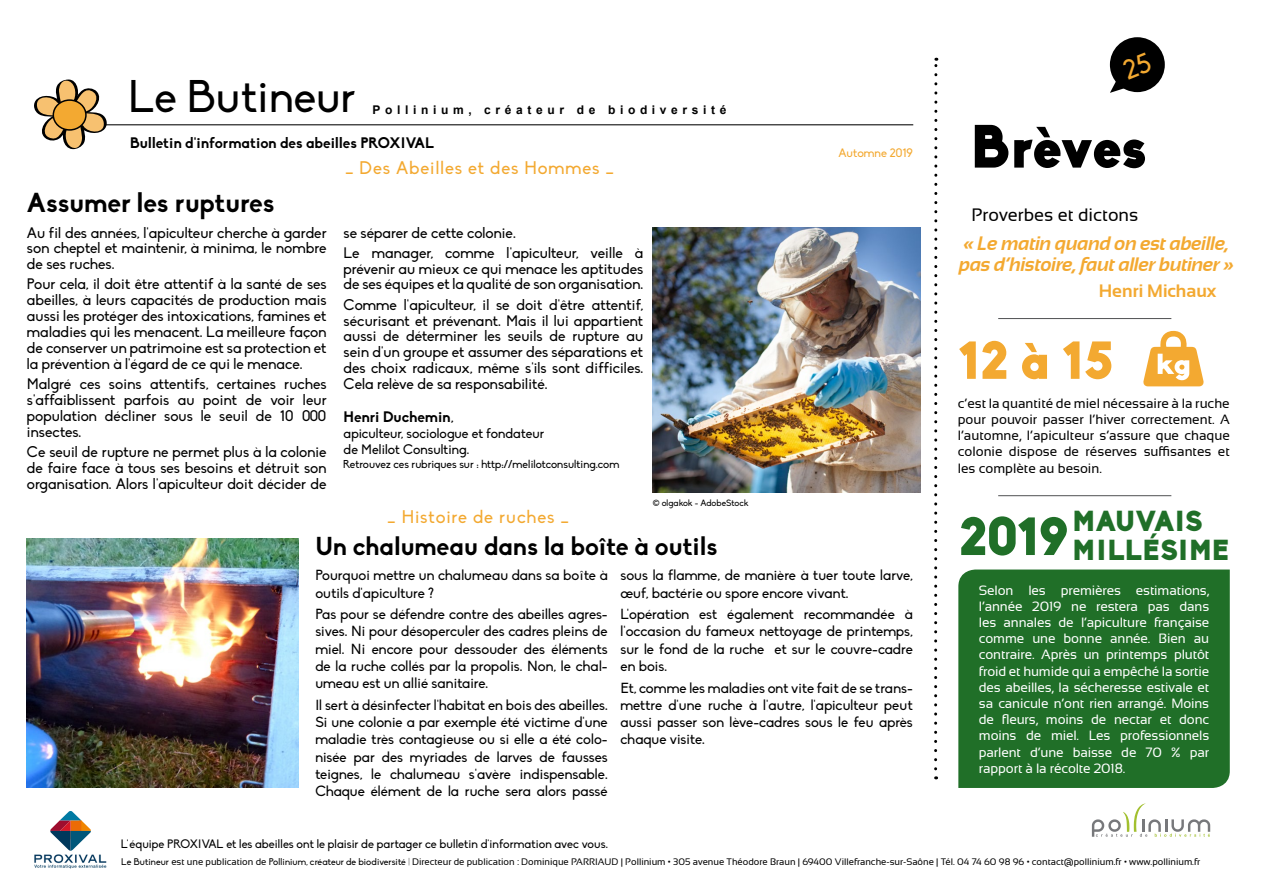
<style>
.page{position:relative;width:1263px;height:893px;background:#fff}
.page>*{position:absolute;margin:0;border:0;box-sizing:border-box;transform-origin:0 0}
.t1{font:900 60px "Biko";letter-spacing:-.015em;color:#000}
.t2{font:900 52.5px "Biko";color:#f3a931}
.t3{font:45px "Biko";color:#000}
.t4{font:900 28.5px/28.5px "Biko";color:#206f28}
.t5{font:700 27px "Biko";color:#000}
.t6{font:700 25.5px "Biko";color:#000}
.t7{font:italic 700 19.5px/21px "Sansation";letter-spacing:-.02em;color:#f3a931}
.t8{font:18px "Biko";letter-spacing:.05em;color:#f3a931}
.t9{font:18px "Sansation";color:#000}
.t10{font:700 18px "Sansation";color:#f3a931}
.t11{font:15px/15.9px "Biko";color:#000;text-align:justify}
.t12{font:700 15px "Biko";color:#000}
.t13{font:14.4px/17.2px "Biko";color:#000;text-align:justify}
.t14{font:13.5px/16.2px "Sansation";letter-spacing:-.01em;color:#fff;text-align:justify}
.t15{font:13.5px/16.2px "Sansation";color:#000;text-align:justify}
.t16{font:13.5px/16.2px "Biko";color:#000}
.t17{font:12px "Biko";color:#000}
.t18{font:700 12px "Arial";letter-spacing:.385em;color:#000}
.t19{font:12px "Biko";color:#f3a931}
.t20{font:11.25px "Biko";color:#000}
.t21{font:9.45px "Sansation";color:#000}
.t22{font:9px "Biko";color:#000}
.s1{font-weight:400}
.s2{font-size:52.8px}
.s3{font-family:"Biko"}
.s4{font-family:"Geosans";font-weight:300}
</style>
<div class="page">
<svg style="left:934px;top:58px;width:3px;height:711px"></svg>
<img style="left:653px;top:228px;width:267px;height:265px">
<img style="left:27px;top:539px;width:272px;height:249px">
<hr style="left:87px;top:124px;width:826px;height:1px;background:#000">
<svg style="left:34px;top:79px;width:74px;height:71px"></svg>
<div style="left:53px;top:100px;width:33px;height:30px;background:#f3a931;border-radius:50%"></div>
<div style="left:53px;top:99px;width:34px;height:32px;border:2px solid #000;border-radius:50%"></div>
<svg style="left:1092px;top:803px;width:118px;height:34px"></svg>
<div style="left:958px;top:569px;width:272px;height:219px;background:#206f28"></div>
<hr style="left:998px;top:495px;width:173px;height:1px;background:#58595b">
<hr style="left:998px;top:318px;width:173px;height:1px;background:#58595b">
<svg style="left:1143px;top:331px;width:61px;height:55px"></svg>
<img style="left:34px;top:854px;width:73px;height:15px">
<svg style="left:50px;top:811px;width:41px;height:40px"></svg>
<svg style="left:1110px;top:37px;width:55px;height:56px"></svg>
<h3 class="t3" style="left:128px;top:72px;width:229px">Le Butineur</h3>
<p class="t18" style="left:372px;top:102px;width:355px">Pollinium, créateur de biodiversité</p>
<p class="t12" style="left:130px;top:134px;width:305px">Bulletin d'information des abeilles PROXIVAL</p>
<h3 class="t5" style="left:27px;top:186px;width:249px">Assumer les ruptures</h3>
<p class="t11" style="left:27px;top:225px;width:301px">Au fil des années, l'apiculteur cherche à garder son cheptel et maintenir, à minima, le nombre de ses ruches.</p>
<p class="t11" style="left:27px;top:277px;width:301px">Pour cela, il doit être attentif à la santé de ses abeilles, à leurs capacités de production mais aussi les protéger des intoxications, famines et maladies qui les menacent. La meilleure façon de conserver un patrimoine est sa protection et la prévention à l'égard de ce qui le menace.</p>
<p class="t11" style="left:27px;top:376px;width:301px">Malgré ces soins attentifs, certaines ruches s'affaiblissent parfois au point de voir leur population décliner sous le seuil de 10 000 insectes.</p>
<p class="t11" style="left:27px;top:444px;width:301px">Ce seuil de rupture ne permet plus à la colonie de faire face à tous ses besoins et détruit son organisation. Alors l'apiculteur doit décider de</p>
<p class="t8" style="left:345px;top:158px;width:270px">_ Des Abeilles et des Hommes _</p>
<p class="t11" style="left:344px;top:223px;width:301px;line-height:20.1px">se séparer de cette colonie.<br>Le manager, comme l'apiculteur, veille à</p>
<p class="t11" style="left:344px;top:261px;width:301px">prévenir au mieux ce qui menace les aptitudes de ses équipes et la qualité de son organisation.</p>
<p class="t11" style="left:344px;top:297px;width:301px">Comme l'apiculteur, il se doit d'être attentif, sécurisant et prévenant. Mais il lui appartient aussi de déterminer les seuils de rupture au sein d'un groupe et assumer des séparations et des choix radicaux, même s'ils sont difficiles.<br>Cela relève de sa responsabilité.</p>
<p class="t12" style="left:344px;top:408px;width:111px">Henri Duchemin<span class="s1">,</span></p>
<p class="t16" style="left:344px;top:426px;width:202px">apiculteur, sociologue et fondateur de Melilot Consulting.</p>
<p class="t20" style="left:343px;top:458px;width:278px">Retrouvez ces rubriques sur : http://melilotconsulting.com</p>
<p class="t8" style="left:387px;top:506px;width:183px">_ Histoire de ruches _</p>
<p class="t22" style="left:653px;top:497px;width:97px">© olgakok - AdobeStock</p>
<h3 class="t6" style="left:315px;top:530px;width:404px">Un chalumeau dans la boîte à outils</h3>
<p class="t19" style="left:838px;top:146px;width:76px">Automne 2019</p>
<p class="t13" style="left:315px;top:567px;width:294px">Pourquoi mettre un chalumeau dans sa boîte à outils d'apiculture ?</p>
<p class="t13" style="left:315px;top:606px;width:294px">Pas pour se défendre contre des abeilles agres&shy;sives. Ni pour désoperculer des cadres pleins de miel. Ni encore pour dessouder des éléments de la ruche collés par la propolis. Non, le chal&shy;umeau est un allié sanitaire.</p>
<p class="t13" style="left:315px;top:696px;width:294px">Il sert à désinfecter l'habitat en bois des abeilles.<br>Si une colonie a par exemple été victime d'une maladie très contagieuse ou si elle a été colo&shy;nisée par des myriades de larves de fausses teignes, le chalumeau s'avère indispensable.<br>Chaque élément de la ruche sera alors passé</p>
<p class="t13" style="left:620px;top:567px;width:294px">sous la flamme, de manière à tuer toute larve, œuf, bactérie ou spore encore vivant.</p>
<p class="t13" style="left:620px;top:606px;width:294px">L'opération est également recommandée à l'occasion du fameux nettoyage de printemps, sur le fond de la ruche et sur le couvre-cadre en bois.</p>
<p class="t13" style="left:620px;top:679px;width:294px">Et, comme les maladies ont vite fait de se trans&shy;mettre d'une ruche à l'autre, l'apiculteur peut aussi passer son lève-cadres sous le feu après chaque visite.</p>
<p class="t17" style="left:121px;top:837px;width:488px">L'équipe PROXIVAL et les abeilles ont le plaisir de partager ce bulletin d'information avec vous.</p>
<h1 class="t1" style="left:971px;top:110px;width:178px">Brèves</h1>
<p class="t9" style="left:971px;top:205px;width:168px">Proverbes et dictons</p>
<h3 class="t7" style="left:959px;top:233px;width:276px">« Le matin quand on est abeille, pas d’histoire, faut aller butiner »</h3>
<p class="t10" style="left:1099px;top:281px;width:119px">Henri Michaux</p>
<h2 class="t2" style="left:958px;top:328px;width:157px">12 à 15</h2>
<p class="t15" style="left:958px;top:395px;width:274px">c’est la quantité de miel nécessaire à la ruche pour pouvoir passer l’hiver correctement. A l’automne, l’apiculteur s’assure que chaque colonie dispose de réserves suffisantes et les complète au besoin.</p>
<h3 class="t4" style="left:1072px;top:507px;width:158px;text-indent:-113px"><span class="s2">2019</span> MAUVAIS<br>MILLÉSIME</h3>
<p class="t14" style="left:979px;top:582px;width:232px">Selon les premières estimations, l’année 2019 ne restera pas dans les annales de l’apiculture française comme une bonne année. Bien au contraire. Après un printemps plutôt froid et humide qui a empêché la sortie des abeilles, la sécheresse estivale et sa canicule n’ont rien arrangé. Moins de fleurs, moins de nectar et donc moins de miel. Les professionnels parlent d’une baisse de 70 % par rapport à la récolte 2018.</p>
<p class="t21" style="left:121px;top:857px;width:1080px"><span class="s3">Le Butineur</span> est une publication de <span class="s3">Pollinium, créateur de biodiversité</span> <span class="s4">|</span> Directeur de publication : Dominique PARRIAUD | Pollinium • 305 avenue Théodore Braun | 69400 Villefranche-sur-Saône | Tél. 04 74 60 98 96 • contact@pollinium.fr • www.pollinium.fr</p>
</div>
